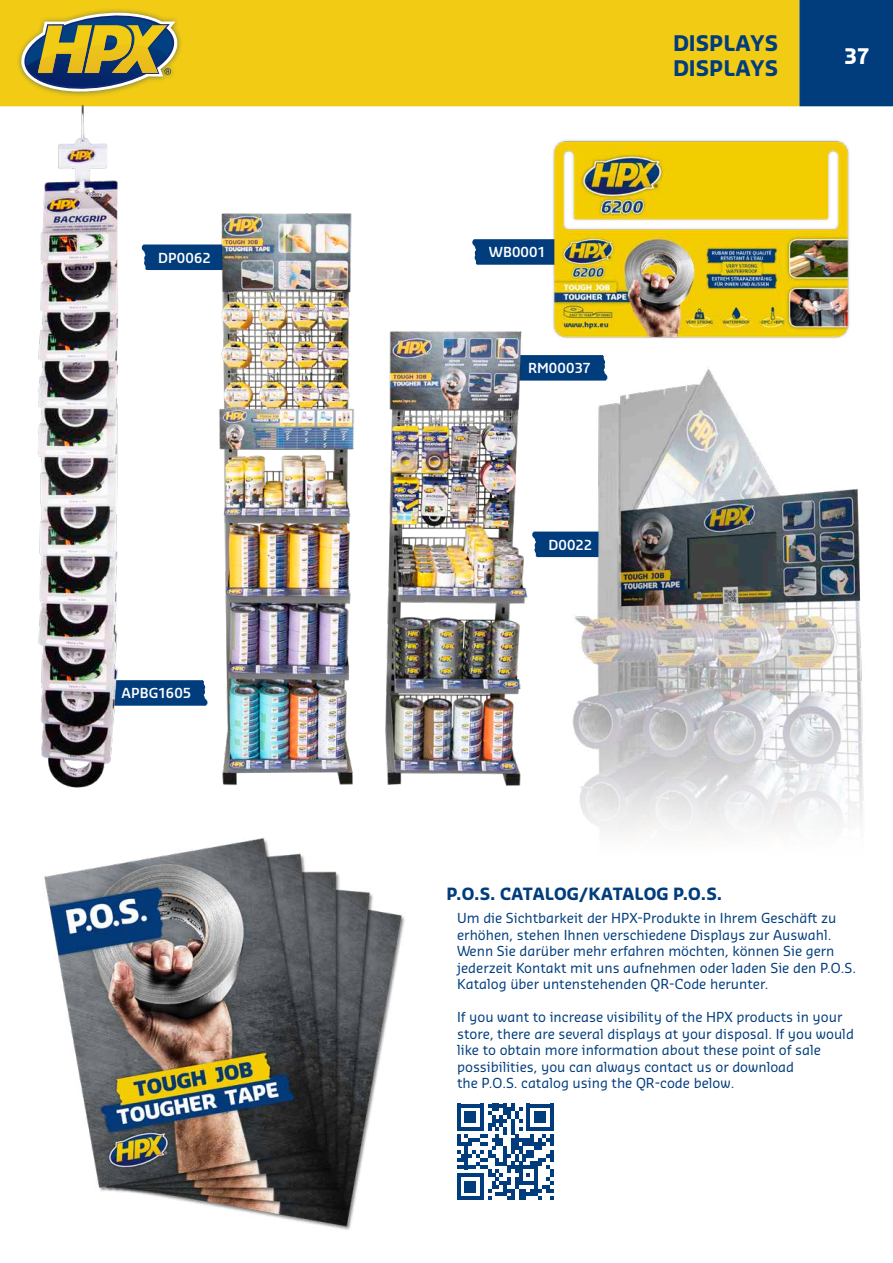
<style>
.page{position:relative;width:893px;height:1263px;background:#fff}
.page>*{position:absolute;margin:0;border:0;box-sizing:border-box;transform-origin:0 0}
.t1{font:700 21px "Sansa Pro";color:#013d7d}
.t2{font:700 21px "Sansa Pro";color:#fff}
.t3{font:700 16.5px "Sansa Pro";color:#013d7d}
.t4{font:13.5px/16.5px "Sansa Pro";color:#013d7d}
.t5{font:600 13.5px "Sansa Pro";letter-spacing:.005em;color:#fff}
</style>
<div class="page">
<div style="left:0;top:0;width:799px;height:106px;background:#f2cb14"></div>
<div style="left:799px;top:0;width:94px;height:106px;background:#013d7d"></div>
<div style="left:16px;top:7px;width:167px;height:90px;background:#013d7d;opacity:.5"></div>
<svg style="left:21px;top:13px;width:156px;height:79px"></svg>
<svg style="left:457px;top:1103px;width:96px;height:97px"></svg>
<img style="left:44px;top:838px;width:361px;height:392px">
<svg style="left:535px;top:239px;width:16px;height:26px"></svg>
<svg style="left:535px;top:531px;width:9px;height:26px"></svg>
<svg style="left:142px;top:244px;width:62px;height:26px"></svg>
<svg style="left:125px;top:680px;width:79px;height:26px"></svg>
<svg style="left:535px;top:355px;width:9px;height:26px"></svg>
<img style="left:31px;top:98px;width:94px;height:690px">
<img style="left:544px;top:355px;width:320px;height:479px">
<img style="left:385px;top:239px;width:150px;height:547px">
<img style="left:204px;top:213px;width:151px;height:573px">
<img style="left:551px;top:140px;width:299px;height:198px">
<p class="t5" style="left:158px;top:249px;width:54px">DP0062</p>
<p class="t5" style="left:122px;top:684px;width:71px">APBG1605</p>
<p class="t5" style="left:489px;top:243px;width:59px">WB0001</p>
<p class="t5" style="left:528px;top:359px;width:65px">RM00037</p>
<p class="t5" style="left:549px;top:536px;width:45px">D0022</p>
<p class="t1" style="left:673px;top:30px;width:107px">DISPLAYS</p>
<p class="t1" style="left:673px;top:55px;width:107px">DISPLAYS</p>
<h1 class="t2" style="left:844px;top:42px;width:28px">37</h1>
<p class="t3" style="left:446px;top:883px;width:277px">P.O.S. CATALOG/KATALOG P.O.S.</p>
<p class="t4" style="left:457px;top:909px;width:381px">Um die Sichtbarkeit der HPX-Produkte in Ihrem Geschäft zu erhöhen, stehen Ihnen verschiedene Displays zur Auswahl.</p>
<p class="t4" style="left:457px;top:942px;width:400px">Wenn Sie darüber mehr erfahren möchten, können Sie gern jederzeit Kontakt mit uns aufnehmen oder laden Sie den P.O.S.<br>Katalog über untenstehenden QR-Code herunter.</p>
<p class="t4" style="left:457px;top:1008px;width:398px">If you want to increase visibility of the HPX products in your store, there are several displays at your disposal. If you would like to obtain more information about these point of sale possibilities, you can always contact us or download<br>the P.O.S. catalog using the QR-code below.</p>
</div>
